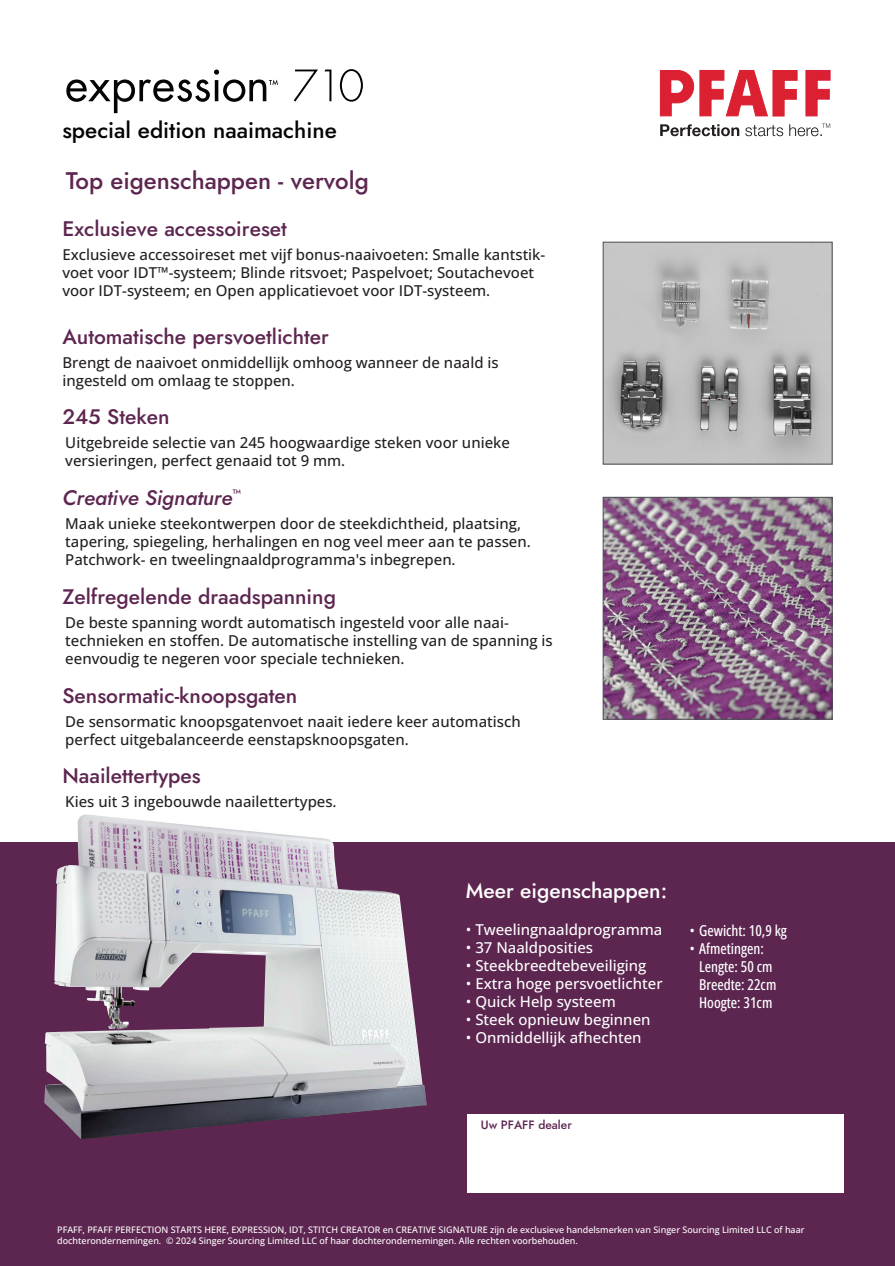
<style>
.page{position:relative;width:895px;height:1266px;background:#fff}
.page>*{position:absolute;margin:0;border:0;box-sizing:border-box;transform-origin:0 0}
.t1{font:500 24px "Jost";color:#5d2650}
.t2{font:500 22.5px "Jost";color:#040503}
.t3{font:500 21px "Jost";color:#5d2650}
.t4{font:500 21px "Jost";color:#fff}
.t5{font:italic 500 21px "Jost";color:#5d2650}
.t6{font:500 15px/18px "Open Sans";color:#231f20}
.t7{font:500 15px "Open Sans";color:#fff}
.t8{font:500 15px/18px "Open Sans Condensed";color:#fff}
.t9{font:500 12px "Jost";color:#5d2650}
.t10{font:500 9px/10.8px "Open Sans";color:#fff}
.s1{font-weight:400}
.s2{font-family:"Open Sans";font-weight:400}
.s3{font-family:"Open Sans";font-weight:400;font-size:15px;color:#fff}
</style>
<div class="page">
<div style="left:0;top:842px;width:895px;height:423px;background:#5d2650"></div>
<img style="left:44px;top:814px;width:383px;height:325px">
<div style="left:468px;top:1113px;width:376px;height:79px;background:#fff"></div>
<svg style="left:66px;top:69px;width:212px;height:44px"></svg>
<svg style="left:340px;top:69px;width:23px;height:33px"></svg>
<svg style="left:324px;top:69px;width:7px;height:32px"></svg>
<svg style="left:294px;top:69px;width:24px;height:33px"></svg>
<svg style="left:660px;top:70px;width:34px;height:46px"></svg>
<svg style="left:700px;top:70px;width:67px;height:46px"></svg>
<svg style="left:773px;top:70px;width:24px;height:46px"></svg>
<svg style="left:806px;top:70px;width:24px;height:46px"></svg>
<svg style="left:660px;top:123px;width:170px;height:13px"></svg>
<img style="left:605px;top:244px;width:225px;height:218px">
<div style="left:603px;top:242px;width:229px;height:222px;border:1px solid #4b4f54"></div>
<img style="left:605px;top:499px;width:225px;height:218px">
<div style="left:603px;top:497px;width:229px;height:222px;border:1px solid #4b4f54"></div>
<p class="t2" style="left:62px;top:115px;width:276px">special edition naaimachine</p>
<p class="t1" style="left:66px;top:164px;width:304px">Top eigenschappen - vervolg</p>
<p class="t3" style="left:62px;top:214px;width:226px">Exclusieve accessoireset</p>
<p class="t6" style="left:62px;top:245px;width:484px">Exclusieve accessoireset met vijf bonus-naaivoeten: Smalle kantstik&shy;voet voor IDT™-systeem; Blinde ritsvoet; Paspelvoet; Soutachevoet voor IDT-systeem; en Open applicatievoet voor IDT-systeem.</p>
<p class="t3" style="left:62px;top:322px;width:268px">Automatische persvoetlichter</p>
<p class="t6" style="left:62px;top:353px;width:438px">Brengt de naaivoet onmiddellijk omhoog wanneer de naald is ingesteld om omlaag te stoppen.</p>
<p class="t3" style="left:62px;top:402px;width:109px">245 Steken</p>
<p class="t6" style="left:65px;top:433px;width:446px">Uitgebreide selectie van 245 hoogwaardige steken voor unieke versieringen, perfect genaaid tot 9 mm.</p>
<p class="t5" style="left:62px;top:483px;width:180px">Creative Signature<sup>™</sup></p>
<p class="t6" style="left:65px;top:514px;width:467px">Maak unieke steekontwerpen door de steekdichtheid, plaatsing, tapering, spiegeling, herhalingen en nog veel meer aan te passen.<br>Patchwork- en tweelingnaaldprogramma's inbegrepen.</p>
<p class="t3" style="left:62px;top:582px;width:275px">Zelfregelende draadspanning</p>
<p class="t6" style="left:65px;top:613px;width:489px">De beste spanning wordt automatisch ingesteld voor alle naai&shy;technieken en stoffen. De automatische instelling van de spanning is eenvoudig te negeren voor speciale technieken.</p>
<p class="t3" style="left:62px;top:680px;width:236px">Sensormatic-knoopsgaten</p>
<p class="t6" style="left:65px;top:711px;width:457px">De sensormatic knoopsgatenvoet naait iedere keer automatisch perfect uitgebalanceerde eenstapsknoopsgaten.</p>
<p class="t3" style="left:62px;top:761px;width:140px">Naailettertypes</p>
<p class="t6" style="left:65px;top:792px;width:273px">Kies uit 3 ingebouwde naailettertypes.</p>
<p class="t4" style="left:466px;top:876px;width:203px">Meer eigenschappen:</p>
<p class="t7" style="left:466px;top:919px;width:198px"><span class="s1">•</span> Tweelingnaaldprogramma</p>
<p class="t7" style="left:466px;top:937px;width:129px"><span class="s1">•</span> 37 Naaldposities</p>
<p class="t7" style="left:466px;top:955px;width:182px"><span class="s1">•</span> Steekbreedtebeveiliging</p>
<p class="t7" style="left:466px;top:973px;width:198px"><span class="s1">•</span> Extra hoge persvoetlichter</p>
<p class="t7" style="left:466px;top:991px;width:151px"><span class="s1">•</span> Quick Help systeem</p>
<p class="t7" style="left:466px;top:1009px;width:186px"><span class="s1">•</span> Steek opnieuw beginnen</p>
<p class="t7" style="left:466px;top:1027px;width:177px"><span class="s1">•</span> Onmiddellijk afhechten</p>
<p class="t8" style="left:689px;top:921px;width:99px"><span class="s2">•</span> Gewicht: 10,9 kg</p>
<p class="t8" style="left:699px;top:939px;width:79px;text-indent:-10px"><span class="s2">•</span> Afmetingen:<br>Lengte: 50 cm<br>Breedte: 22cm<br>Hoogte: 31cm</p>
<p class="t9" style="left:471px;top:1116px;width:102px"><span class="s3">•</span> Uw PFAFF dealer</p>
<p class="t10" style="left:57px;top:1223px;width:749px">PFAFF, PFAFF PERFECTION STARTS HERE, EXPRESSION, IDT, STITCH CREATOR en CREATIVE SIGNATURE zijn de exclusieve handelsmerken van Singer Sourcing Limited LLC of haar dochterondernemingen. © 2024 Singer Sourcing Limited LLC of haar dochterondernemingen. Alle rechten voorbehouden.</p>
</div>
